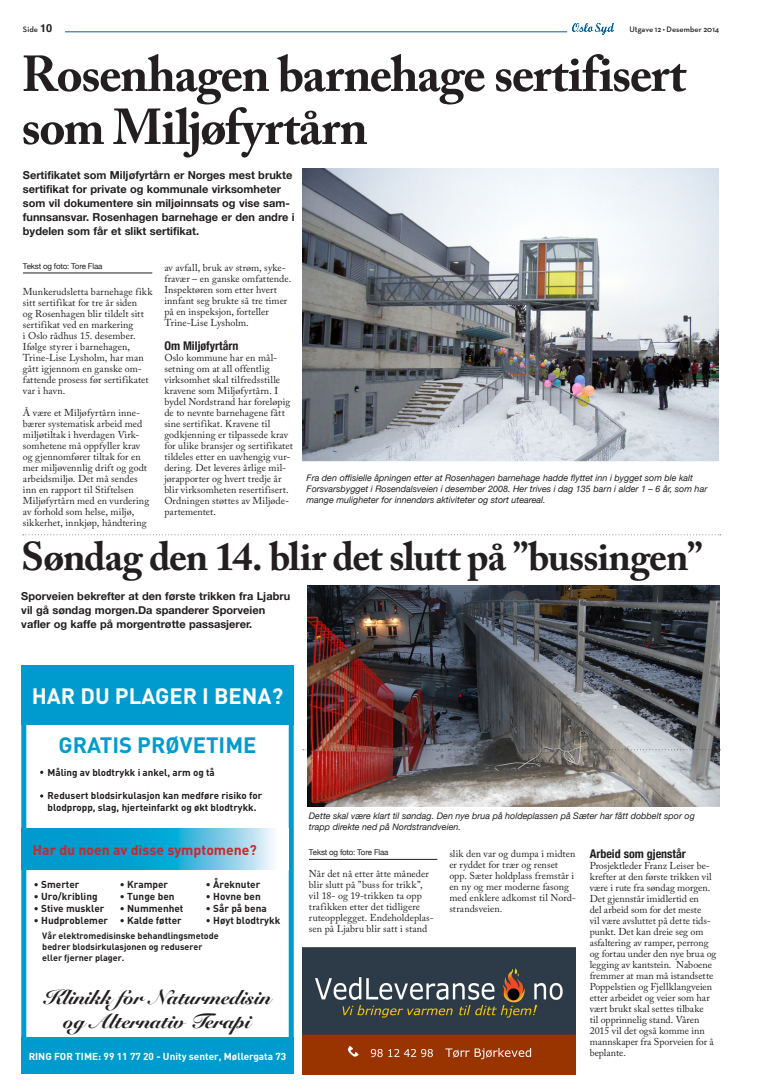
<style>
.page{position:relative;width:772px;height:1092px;background:#fff}
.page>*{position:absolute;margin:0;border:0;box-sizing:border-box;transform-origin:0 0}
._1_SAK_Tittel{font:700 49.9px/53px "Adobe Caslon Pro";letter-spacing:-.025em;color:#231f20}
._1_SAK_Tittel-2{font:700 39.8px "Adobe Caslon Pro";letter-spacing:-.03em;color:#231f20}
.t1{font:700 22px "DIN";color:#fff}
.t2{font:700 22px "DIN";color:#009bce}
.t3{font:900 20px/24px "Snell Roundhand";color:#231f20;text-align:center}
.t4{font:700 14px "DIN";color:#d1232a}
.m-tittel{font:700 condensed 12px "Helvetica Neue";color:#231f20}
._3_SAK_Ingress{font:700 11px/14px "Helvetica Neue";color:#231f20}
._5_SAK_Brødtekst{font:10px/11px "Adobe Caslon Pro";letter-spacing:.005em;color:#231f20}
.t5{font:700 10px "DIN";color:#231f20}
.t6{font:700 10px "DIN";color:#fff}
.t7{font:700 9.8px/11.8px "DIN";color:#231f20}
.bildetekst{font:italic 9px/10.8px "Helvetica Neue";color:#231f20}
.t8{font:700 9px/10.8px "DIN";color:#231f20}
.byline{font:8px "Helvetica Neue";letter-spacing:-.02em;color:#231f20}
.t9{font:8px "Helvetica";letter-spacing:.005em;color:#231f20}
.s1{font-weight:700;font-size:11px}
</style>
<div class="page">
<hr style="left:65px;top:32px;width:501px;height:1px;background:#00619a">
<img style="left:572px;top:24px;width:41px;height:11px">
<img style="left:303px;top:169px;width:414px;height:293px">
<hr style="left:309px;top:859px;width:128px;height:1px;background:#231f20">
<div style="left:21px;top:665px;width:272px;height:408px;border:5px solid #009bce"></div>
<svg style="left:21px;top:828px;width:267px;height:41px;background:#3eb5db"></svg>
<div style="left:21px;top:665px;width:272px;height:60px;background:#009bce"></div>
<div style="left:21px;top:1037px;width:272px;height:36px;background:#009bce"></div>
<hr style="left:23px;top:273px;width:129px;height:1px;background:#231f20">
<img style="left:308px;top:585px;width:411px;height:221px">
<svg style="left:302px;top:749px;width:418px;height:1px"></svg>
<img style="left:303px;top:947px;width:272px;height:127px">
<svg style="left:23px;top:534px;width:697px;height:1px"></svg>
<p class="t9" style="left:23px;top:23px;width:31px">Side <span class="s1">10</span></p>
<p class="t9" style="left:629px;top:23px;width:91px">Utgave 12 • Desember 2014</p>
<p class="_1_SAK_Tittel" style="left:21px;top:47px;width:666px">Rosenhagen barnehage sertifisert som Miljøfyrtårn</p>
<p class="_3_SAK_Ingress" style="left:23px;top:168px;width:273px">Sertifikatet som Miljøfyrtårn er Norges mest brukte sertifikat for private og kommunale virksomheter som vil dokumentere sin miljøinnsats og vise sam&shy;funnsansvar. Rosenhagen barnehage er den andre i bydelen som får et slikt sertifikat.</p>
<p class="byline" style="left:23px;top:260px;width:81px">Tekst og foto: Tore Flaa</p>
<p class="_5_SAK_Brødtekst" style="left:23px;top:285px;width:131px">Munkerudsletta barnehage fikk sitt sertifikat for tre år siden<br>og Rosenhagen blir tildelt sitt sertifikat ved en markering<br>i Oslo rådhus 15. desember.<br>Ifølge styrer i barnehagen,<br>Trine-Lise Lysholm, har man gått igjennom en ganske om&shy;fattende prosess før sertifikatet var i havn.</p>
<p class="_5_SAK_Brødtekst" style="left:23px;top:406px;width:128px">Å være et Miljøfyrtårn inne&shy;bærer systematisk arbeid med miljøtiltak i hverdagen Virk&shy;somhetene må oppfyller krav og gjennomfører tiltak for en mer miljøvennlig drift og godt arbeidsmiljø. Det må sendes inn en rapport til Stiftelsen<br>Miljøfyrtårn med en vurdering av forhold som helse, miljø, sikkerhet, innkjøp, håndtering</p>
<p class="_5_SAK_Brødtekst" style="left:164px;top:261px;width:128px">av avfall, bruk av strøm, syke&shy;fravær – en ganske omfattende.<br>Inspektøren som etter hvert innfant seg brukte så tre timer på en inspeksjon, forteller<br>Trine-Lise Lysholm.</p>
<p class="m-tittel" style="left:164px;top:335px;width:76px">Om Miljøfyrtårn</p>
<p class="_5_SAK_Brødtekst" style="left:164px;top:351px;width:130px">Oslo kommune har en mål&shy;setning om at all offentlig virksomhet skal tilfredsstille kravene som Miljøfyrtårn. I bydel Nordstrand har foreløpig de to nevnte barnehagene fått sine sertifikat. Kravene til godkjenning er tilpassede krav for ulike bransjer og sertifikatet tildeles etter en uavhengig vur&shy;dering. Det leveres årlige mil&shy;jørapporter og hvert tredje år blir virksomheten resertifisert.<br>Ordningen støttes av Miljøde&shy;partementet.</p>
<p class="bildetekst" style="left:306px;top:473px;width:402px">Fra den offisielle åpningen etter at Rosenhagen barnehage hadde flyttet inn i bygget som ble kalt<br>Forsvarsbygget i Rosendalsveien i desember 2008. Her trives i dag 135 barn i alder 1 – 6 år, som har mange muligheter for innendørs aktiviteter og stort uteareal.</p>
<p class="_1_SAK_Tittel-2" style="left:21px;top:533px;width:682px">Søndag den 14. blir det slutt på ”bussingen”</p>
<p class="_3_SAK_Ingress" style="left:21px;top:589px;width:270px">Sporveien bekrefter at den første trikken fra Ljabru vil gå søndag morgen.Da spanderer Sporveien vafler og kaffe på morgentrøtte passasjerer.</p>
<p class="t1" style="left:32px;top:682px;width:253px">HAR DU PLAGER I BENA?</p>
<p class="t2" style="left:58px;top:730px;width:199px">GRATIS PRØVETIME</p>
<p class="t7" style="left:47px;top:765px;width:169px">Måling av blodtrykk i ankel, arm og tå</p>
<p class="t7" style="left:47px;top:789px;width:216px">Redusert blodsirkulasjon kan medføre risiko for blodpropp, slag, hjerteinfarkt og økt blodtrykk.</p>
<p class="t4" style="left:33px;top:840px;width:226px">Har du noen av disse symptomene?</p>
<p class="t5" style="left:34px;top:877px;width:47px">• Smerter</p>
<p class="t5" style="left:34px;top:889px;width:65px">• Uro/kribling</p>
<p class="t5" style="left:34px;top:901px;width:72px">• Stive muskler</p>
<p class="t5" style="left:34px;top:913px;width:76px">• Hudproblemer</p>
<p class="t5" style="left:206px;top:877px;width:56px">• Åreknuter</p>
<p class="t5" style="left:206px;top:889px;width:56px">• Hovne ben</p>
<p class="t5" style="left:206px;top:901px;width:62px">• Sår på bena</p>
<p class="t5" style="left:206px;top:913px;width:76px">• Høyt blodtrykk</p>
<p class="t8" style="left:42px;top:929px;width:178px">Vår elektromedisinske behandlingsmetode bedrer blodsirkulasjonen og reduserer eller fjerner plager.</p>
<p class="t5" style="left:120px;top:877px;width:50px">• Kramper</p>
<p class="t5" style="left:120px;top:889px;width:56px">• Tunge ben</p>
<p class="t5" style="left:120px;top:901px;width:65px">• Nummenhet</p>
<p class="t5" style="left:120px;top:913px;width:63px">• Kalde føtter</p>
<p class="t3" style="left:43px;top:984px;width:229px">Klinikk for Naturmedisin og Alternativ Terapi</p>
<p class="t6" style="left:29px;top:1049px;width:259px">RING FOR TIME: 99 11 77 20 - Unity senter, Møllergata 73</p>
<p class="bildetekst" style="left:309px;top:811px;width:387px">Dette skal være klart til søndag. Den nye brua på holdeplassen på Sæter har fått dobbelt spor og trapp direkte ned på Nordstrandveien.</p>
<p class="byline" style="left:309px;top:846px;width:81px">Tekst og foto: Tore Flaa</p>
<p class="_5_SAK_Brødtekst" style="left:309px;top:868px;width:126px">Når det nå etter åtte måneder blir slutt på ”buss for trikk”, vil 18- og 19-trikken ta opp trafikken etter det tidligere ruteopplegget. Endeholdeplas&shy;sen på Ljabru blir satt i stand</p>
<p class="_5_SAK_Brødtekst" style="left:449px;top:848px;width:128px">slik den var og dumpa i midten er ryddet for trær og renset opp. Sæter holdplass fremstår i en ny og mer moderne fasong med enklere adkomst til Nord&shy;strandsveien.</p>
<p class="m-tittel" style="left:589px;top:843px;width:98px">Arbeid som gjenstår</p>
<p class="_5_SAK_Brødtekst" style="left:589px;top:860px;width:128px">Prosjektleder Franz Leiser be&shy;krefter at den første trikken vil være i rute fra søndag morgen.<br>Det gjennstår imidlertid en<br>del arbeid som for det meste<br>vil være avsluttet på dette tids&shy;punkt. Det kan dreie seg om asfaltering av ramper, perrong og fortau under den nye brua og legging av kantstein. Naboene fremmer at man må istandsette<br>Poppelstien og Fjellklangveien etter arbeidet og veier som har vært brukt skal settes tilbake<br>til opprinnelig stand. Våren<br>2015 vil det også komme inn mannskaper fra Sporveien for å beplante.</p>
</div>
